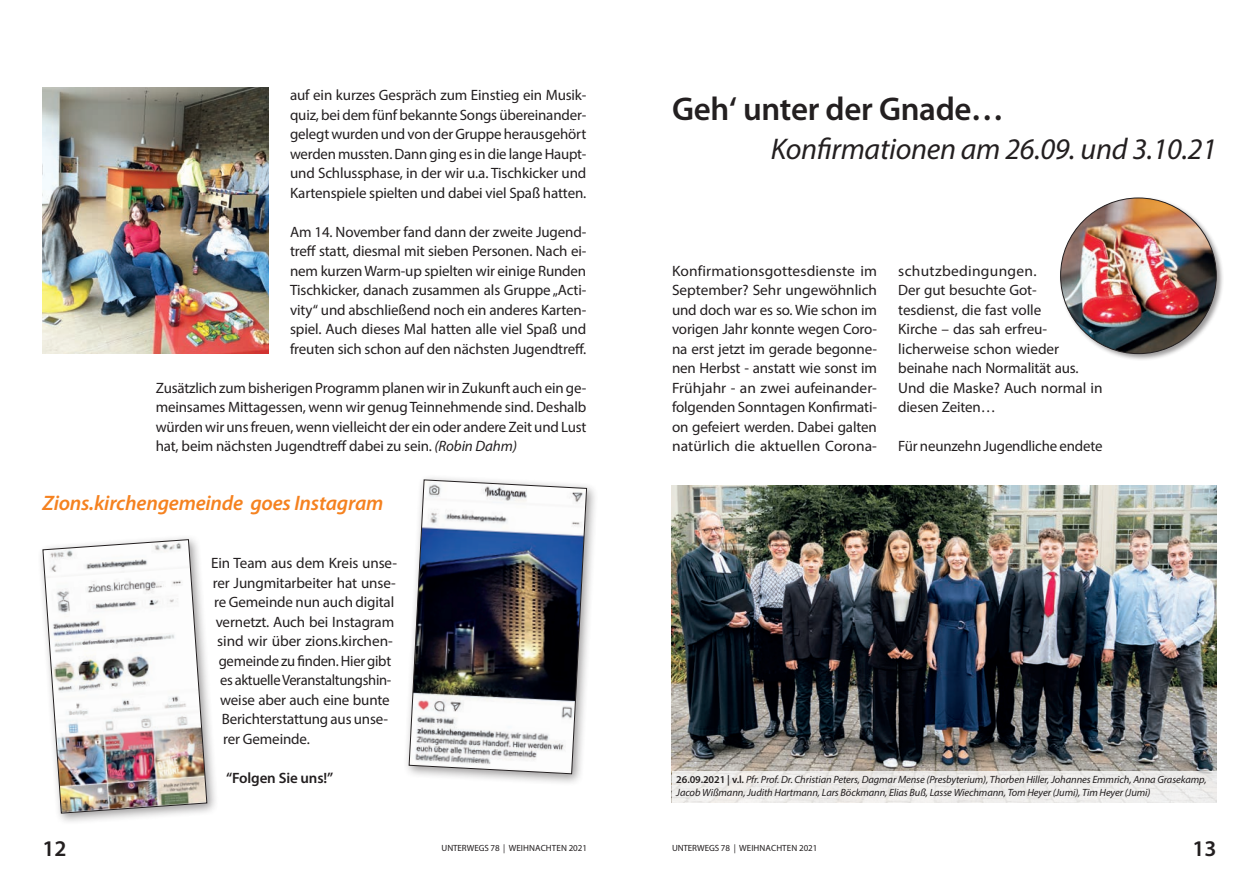
<style>
.page{position:relative;width:1259px;height:893px;background:#fff}
.page>*{position:absolute;margin:0;border:0;box-sizing:border-box;transform-origin:0 0}
.t1{font:600 33px "Myriad Pro";letter-spacing:-.01em;color:#231f20}
.t2{font:italic 30px "Myriad Pro";letter-spacing:-.01em;color:#231f20}
.t3{font:600 22.5px "Myriad Pro";color:#231f20}
.t4{font:italic 600 21px "Myriad Pro";letter-spacing:-.01em;color:#f58220}
.t5{font:15px/19.5px "Myriad Pro";letter-spacing:-.01em;color:#231f20;text-align:justify}
.t6{font:600 15px "Myriad Pro";letter-spacing:-.01em;color:#231f20}
.t7{font:italic 10.5px/13.5px "Myriad Pro";letter-spacing:-.01em;color:#231f20}
.t8{font:9px "Myriad Pro";letter-spacing:-.005em;color:#231f20}
.s1{font-style:italic}
.s2{font-weight:600;font-style:normal}
</style>
<div class="page">
<img style="left:43px;top:88px;width:226px;height:266px">
<div style="left:37px;top:533px;width:182px;height:292px;background:#231f20;opacity:.45"></div>
<img style="left:42px;top:539px;width:166px;height:275px">
<div style="left:403px;top:473px;width:196px;height:313px;background:#231f20;opacity:.45"></div>
<img style="left:408px;top:479px;width:179px;height:296px">
<div style="left:1058px;top:196px;width:166px;height:165px;background:#231f20;opacity:.45"></div>
<img style="left:1060px;top:198px;width:156px;height:156px;border-radius:78px">
<img style="left:671px;top:486px;width:545px;height:316px">
<div style="left:672px;top:771px;width:544px;height:31px;background:#eeeceb"></div>
<p class="t5" style="left:290px;top:85px;width:298px">auf ein kurzes Gespräch zum Einstieg ein Musik&shy;quiz, bei dem fünf bekannte Songs übereinander&shy;gelegt wurden und von der Gruppe herausgehört werden mussten. Dann ging es in die lange Haupt&shy;und Schlussphase, in der wir u.a. Tischkicker und Kartenspiele spielten und dabei viel Spaß hatten.</p>
<p class="t5" style="left:290px;top:222px;width:298px">Am 14. November fand dann der zweite Jugend&shy;treff statt, diesmal mit sieben Personen. Nach ei&shy;nem kurzen Warm-up spielten wir einige Runden Tischkicker, danach zusammen als Gruppe „Acti&shy;vity“ und abschließend noch ein anderes Karten&shy;spiel. Auch dieses Mal hatten alle viel Spaß und freuten sich schon auf den nächsten Jugendtreff.</p>
<p class="t5" style="left:156px;top:378px;width:432px">Zusätzlich zum bisherigen Programm planen wir in Zukunft auch ein ge&shy;meinsames Mittagessen, wenn wir genug Teinnehmende sind. Deshalb würden wir uns freuen, wenn vielleicht der ein oder andere Zeit und Lust hat, beim nächsten Jugendtreff dabei zu sein. <span class="s1">(Robin Dahm)</span></p>
<h3 class="t4" style="left:43px;top:489px;width:342px">Zions.kirchengemeinde goes Instagram</h3>
<p class="t5" style="left:211px;top:553px;width:188px">Ein Team aus dem Kreis unse-</p>
<p class="t5" style="left:213px;top:573px;width:185px">rer Jungmitarbeiter hat unse-</p>
<p class="t5" style="left:214px;top:592px;width:181px">re Gemeinde nun auch digital</p>
<p class="t5" style="left:216px;top:612px;width:180px">vernetzt. Auch bei Instagram</p>
<p class="t5" style="left:217px;top:631px;width:177px">sind wir über zions.kirchen-</p>
<p class="t5" style="left:219px;top:651px;width:174px">gemeinde zu finden. Hier gibt</p>
<p class="t5" style="left:220px;top:670px;width:173px">es aktuelle Veranstaltungshin-</p>
<p class="t5" style="left:220px;top:690px;width:171px">weise aber auch eine bunte</p>
<p class="t5" style="left:222px;top:709px;width:168px">Berichterstattung aus unse-</p>
<p class="t5" style="left:223px;top:729px;width:88px">rer Gemeinde.</p>
<p class="t6" style="left:226px;top:769px;width:109px">“Folgen Sie uns!”</p>
<h1 class="t1" style="left:672px;top:90px;width:333px">Geh‘ unter der Gnade…</h1>
<h2 class="t2" style="left:771px;top:130px;width:448px">Konfirmationen am 26.09. und 3.10.21</h2>
<p class="t5" style="left:672px;top:261px;width:207px">Konfirmationsgottesdienste im September? Sehr ungewöhnlich und doch war es so. Wie schon im vorigen Jahr konnte wegen Coro&shy;na erst jetzt im gerade begonne&shy;nen Herbst - anstatt wie sonst im Frühjahr - an zwei aufeinander&shy;folgenden Sonntagen Konfirmati&shy;on gefeiert werden. Dabei galten natürlich die aktuellen Corona-</p>
<p class="t5" style="left:898px;top:261px;width:206px;text-align:left">schutzbedingungen.<br>Der gut besuchte Got-<br>tesdienst, die fast volle<br>Kirche – das sah erfreu&shy;licherweise schon wieder beinahe nach Normalität aus.<br>Und die Maske? Auch normal in diesen Zeiten…</p>
<p class="t5" style="left:898px;top:436px;width:206px">Für neunzehn Jugendliche endete</p>
<p class="t7" style="left:676px;top:772px;width:532px"><span class="s2">26.09.2021 | v.l.</span> Pfr. Prof. Dr. Christian Peters, Dagmar Mense (Presbyterium), Thorben Hiller, Johannes Emmrich, Anna Grasekamp,<br>Jacob Wißmann, Judith Hartmann, Lars Böckmann, Elias Buß, Lasse Wiechmann, Tom Heyer (Jumi), Tim Heyer (Jumi)</p>
<h3 class="t3" style="left:43px;top:836px;width:25px">12</h3>
<p class="t8" style="left:442px;top:842px;width:147px">UNTERWEGS 78 | WEIHNACHTEN 2021</p>
<p class="t8" style="left:672px;top:842px;width:147px">UNTERWEGS 78 | WEIHNACHTEN 2021</p>
<h3 class="t3" style="left:1192px;top:836px;width:25px">13</h3>
</div>
